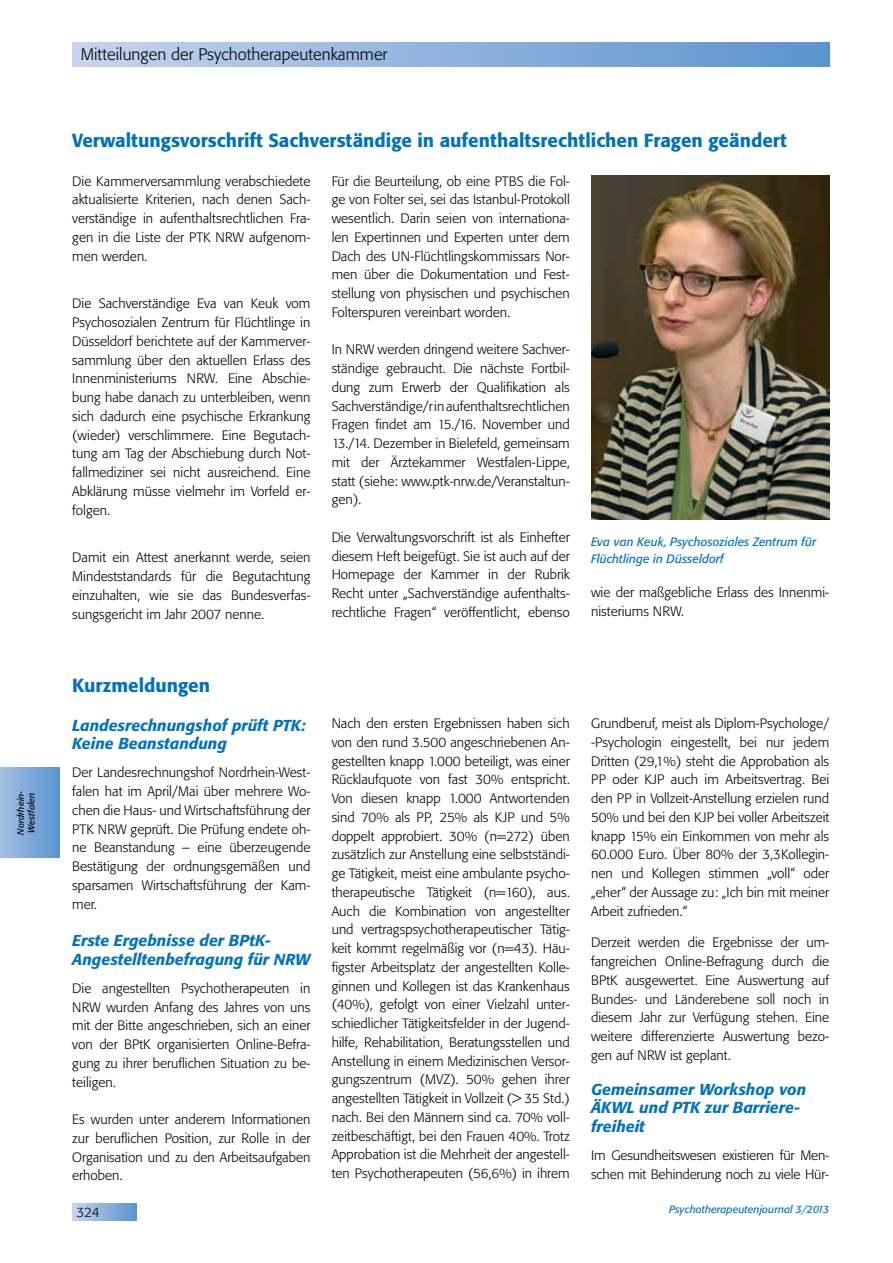
<style>
.page{position:relative;width:893px;height:1263px;background:#fff}
.page>*{position:absolute;margin:0;border:0;box-sizing:border-box;transform-origin:0 0}
.t1{font:500 18.75px "Tn T Form BSK";color:#0072bc}
.t2{font:300 16.5px "Tn T Form BSK";color:#000}
.t3{font:italic 500 15.75px/18.8px "Tn T Form BSK";color:#0072bc}
.t4{font:300 13.5px/18.8px "Tn T Form BSK";color:#000;text-align:justify}
.t5{font:italic 12px/16.5px "Tn T Form BSK";color:#0072bc}
.t6{font:italic 10.5px "Tn T Form BSK";color:#0072bc}
.t7{font:italic 9px/10.8px "Tn T Form BSK";color:#000}
</style>
<div class="page">
<div style="left:72px;top:43px;width:757px;height:24px;background:linear-gradient(to right,#c6d4ee,#5a92cf)"></div>
<div style="left:72px;top:1203px;width:64px;height:17px;background:linear-gradient(to right,#c7d4ee,#5d94cf)"></div>
<div style="left:0;top:767px;width:60px;height:91px;background:linear-gradient(to right,#a4bee3,#5c95cf)"></div>
<img style="left:591px;top:176px;width:238px;height:343px">
<p class="t7" style="left:15px;top:835px;width:45px;rotate:-90deg">Nordrhein-<br>Westfalen</p>
<p class="t2" style="left:81px;top:44px;width:308px">Mitteilungen der Psychotherapeutenkammer</p>
<h1 class="t1" style="left:72px;top:129px;width:716px">Verwaltungsvorschrift Sachverständige in aufenthaltsrechtlichen Fragen geändert</h1>
<p class="t4" style="left:72px;top:172px;width:240px">Die Kammerversammlung verabschiedete aktualisierte Kriterien, nach denen Sach&shy;verständige in aufenthaltsrechtlichen Fra&shy;gen in die Liste der PTK NRW aufgenom&shy;men werden.</p>
<p class="t4" style="left:72px;top:294px;width:240px">Die Sachverständige Eva van Keuk vom Psychosozialen Zentrum für Flüchtlinge in Düsseldorf berichtete auf der Kammerver&shy;sammlung über den aktuellen Erlass des Innenministeriums NRW. Eine Abschie&shy;bung habe danach zu unterbleiben, wenn sich dadurch eine psychische Erkrankung (wieder) verschlimmere. Eine Begutach&shy;tung am Tag der Abschiebung durch Not&shy;fallmediziner sei nicht ausreichend. Eine Abklärung müsse vielmehr im Vorfeld er&shy;folgen.</p>
<p class="t4" style="left:72px;top:548px;width:240px">Damit ein Attest anerkannt werde, seien Mindeststandards für die Begutachtung einzuhalten, wie sie das Bundesverfas&shy;sungsgericht im Jahr 2007 nenne.</p>
<p class="t4" style="left:332px;top:172px;width:240px">Für die Beurteilung, ob eine PTBS die Fol&shy;ge von Folter sei, sei das Istanbul-Protokoll wesentlich. Darin seien von internationa&shy;len Expertinnen und Experten unter dem Dach des UN-Flüchtlingskommissars Nor&shy;men über die Dokumentation und Fest&shy;stellung von physischen und psychischen Folterspuren vereinbart worden.</p>
<p class="t4" style="left:332px;top:340px;width:240px">In NRW werden dringend weitere Sachver&shy;ständige gebraucht. Die nächste Fortbil&shy;dung zum Erwerb der Qualifikation als Sachverständige/r in aufenthaltsrechtlichen Fragen findet am 15./16. November und 13./14. Dezember in Bielefeld, gemeinsam mit der Ärztekammer Westfalen-Lippe, statt (siehe: www.ptk-nrw.de/Veranstaltun&shy;gen).</p>
<p class="t4" style="left:332px;top:528px;width:240px">Die Verwaltungsvorschrift ist als Einhefter diesem Heft beigefügt. Sie ist auch auf der Homepage der Kammer in der Rubrik Recht unter „Sachverständige aufenthalts&shy;rechtliche Fragen“ veröffentlicht, ebenso</p>
<p class="t5" style="left:591px;top:533px;width:227px">Eva van Keuk, Psychosoziales Zentrum für<br>Flüchtlinge in Düsseldorf</p>
<p class="t4" style="left:591px;top:583px;width:240px">wie der maßgebliche Erlass des Innenmi&shy;nisteriums NRW.</p>
<h1 class="t1" style="left:72px;top:674px;width:139px">Kurzmeldungen</h1>
<p class="t3" style="left:72px;top:715px;width:235px">Landesrechnungshof prüft PTK:<br>Keine Beanstandung</p>
<p class="t4" style="left:72px;top:763px;width:240px">Der Landesrechnungshof Nordrhein-West&shy;falen hat im April/Mai über mehrere Wo&shy;chen die Haus- und Wirtschaftsführung der PTK NRW geprüft. Die Prüfung endete oh&shy;ne Beanstandung – eine überzeugende Bestätigung der ordnungsgemäßen und sparsamen Wirtschaftsführung der Kam&shy;mer.</p>
<p class="t3" style="left:72px;top:931px;width:240px">Erste Ergebnisse der BPtK-<br>Angestelltenbefragung für NRW</p>
<p class="t4" style="left:72px;top:979px;width:240px">Die angestellten Psychotherapeuten in NRW wurden Anfang des Jahres von uns mit der Bitte angeschrieben, sich an einer von der BPtK organisierten Online-Befra&shy;gung zu ihrer beruflichen Situation zu be&shy;teiligen.</p>
<p class="t4" style="left:72px;top:1110px;width:240px">Es wurden unter anderem Informationen zur beruflichen Position, zur Rolle in der Organisation und zu den Arbeitsaufgaben erhoben.</p>
<p class="t4" style="left:332px;top:714px;width:240px">Nach den ersten Ergebnissen haben sich von den rund 3.500 angeschriebenen An&shy;gestellten knapp 1.000 beteiligt, was einer Rücklaufquote von fast 30% entspricht.<br>Von diesen knapp 1.000 Antwortenden sind 70% als PP, 25% als KJP und 5% doppelt approbiert. 30% (n=272) üben zusätzlich zur Anstellung eine selbstständi&shy;ge Tätigkeit, meist eine ambulante psycho&shy;therapeutische Tätigkeit (n=160), aus.<br>Auch die Kombination von angestellter und vertragspsychotherapeutischer Tätig&shy;keit kommt regelmäßig vor (n=43). Häu&shy;figster Arbeitsplatz der angestellten Kolle&shy;ginnen und Kollegen ist das Krankenhaus (40%), gefolgt von einer Vielzahl unter&shy;schiedlicher Tätigkeitsfelder in der Jugend&shy;hilfe, Rehabilitation, Beratungsstellen und Anstellung in einem Medizinischen Versor&shy;gungszentrum (MVZ). 50% gehen ihrer angestellten Tätigkeit in Vollzeit (&gt; 35 Std.) nach. Bei den Männern sind ca. 70% voll&shy;zeitbeschäftigt, bei den Frauen 40%. Trotz Approbation ist die Mehrheit der angestell&shy;ten Psychotherapeuten (56,6%) in ihrem</p>
<p class="t4" style="left:591px;top:714px;width:240px">Grundberuf, meist als Diplom-Psychologe/ -Psychologin eingestellt, bei nur jedem Dritten (29,1%) steht die Approbation als PP oder KJP auch im Arbeitsvertrag. Bei den PP in Vollzeit-Anstellung erzielen rund 50% und bei den KJP bei voller Arbeitszeit knapp 15% ein Einkommen von mehr als 60.000 Euro. Über 80% der 3,3Kollegin&shy;nen und Kollegen stimmen „voll“ oder „eher“ der Aussage zu: „Ich bin mit meiner Arbeit zufrieden.“</p>
<p class="t4" style="left:591px;top:933px;width:240px">Derzeit werden die Ergebnisse der um&shy;fangreichen Online-Befragung durch die BPtK ausgewertet. Eine Auswertung auf Bundes- und Länderebene soll noch in diesem Jahr zur Verfügung stehen. Eine weitere differenzierte Auswertung bezo&shy;gen auf NRW ist geplant.</p>
<p class="t3" style="left:591px;top:1079px;width:217px">Gemeinsamer Workshop von<br>ÄKWL und PTK zur Barriere&shy;freiheit</p>
<p class="t4" style="left:591px;top:1146px;width:240px">Im Gesundheitswesen existieren für Men&shy;schen mit Behinderung noch zu viele Hür-</p>
<p class="t4" style="left:77px;top:1202px;width:25px">324</p>
<p class="t6" style="left:669px;top:1203px;width:162px">Psychotherapeutenjournal 3/2013</p>
</div>
